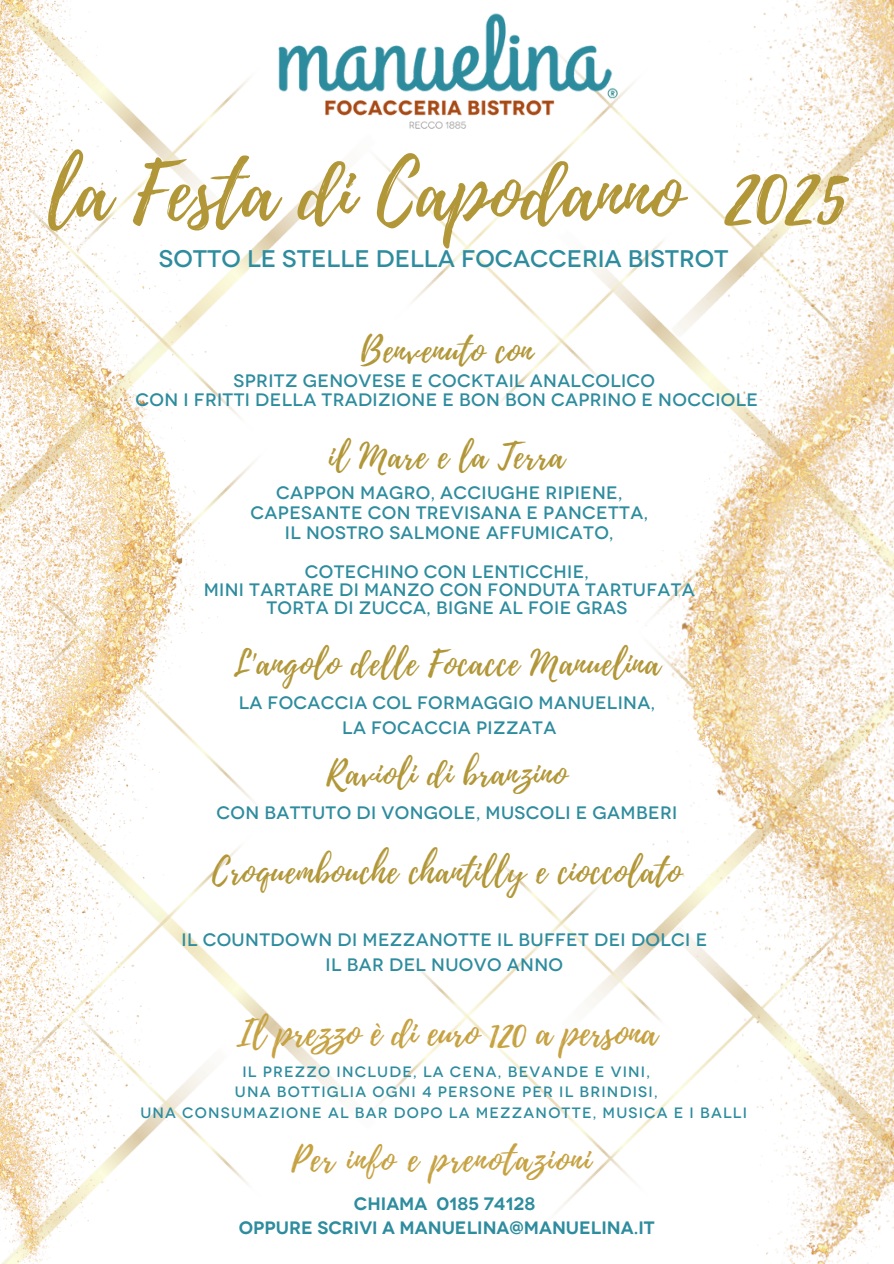
<style>
.page{position:relative;width:894px;height:1264px;background:#fff}
.page>*{position:absolute;margin:0;border:0;box-sizing:border-box;transform-origin:0 0}
.t1{font:79.05px "Playlist Script";color:#b29738}
.t2{font:36px "Playlist Script";color:#c6a242}
.t3{font:34.5px "Playlist Script";letter-spacing:.045em;color:#c6a242}
.t4{font:34.2px "Playlist Script";letter-spacing:.02em;color:#b29738}
.t5{font:500 24px "Novecentowide";color:#2d8c9e}
.t6{font:500 18px/19.8px "Novecentowide";letter-spacing:.02em;color:#2d8c9e;text-align:center}
.t7{font:600 18px/24.5px "Novecentowide";color:#2d8c9e;text-align:center}
.t8{font:500 15px "Novecentowide";letter-spacing:.08em;color:#2d8c9e}
</style>
<div class="page">
<img style="left:226px;top:77px;width:394px;height:1136px">
<img style="left:620px;top:0;width:273px;height:1263px">
<img style="left:251px;top:0;width:391px;height:259px">
<img style="left:0;top:0;width:226px;height:1263px">
<p class="t1" style="left:48px;top:136px;width:798px">la Festa di Capodanno 2025</p>
<p class="t5" style="left:159px;top:242px;width:571px">SOTTO LE STELLE DELLA FOCACCERIA BISTROT</p>
<h5 class="t4" style="left:360px;top:326px;width:174px">Benvenuto con</h5>
<h5 class="t6" style="left:136px;top:369px;width:623px;line-height:19px">SPRITZ GENOVESE E COCKTAIL ANALCOLICO<br>CON I FRITTI DELLA TRADIZIONE E BON BON CAPRINO E NOCCIOLE</h5>
<h4 class="t4" style="left:329px;top:432px;width:237px">il Mare e la Terra</h4>
<h4 class="t6" style="left:250px;top:481px;width:399px">CAPPON MAGRO, ACCIUGHE RIPIENE,<br>CAPESANTE CON TREVISANA E PANCETTA,<br>IL NOSTRO SALMONE AFFUMICATO,</h4>
<h5 class="t6" style="left:204px;top:560px;width:492px;line-height:18.1px">COTECHINO CON LENTICCHIE,<br>MINI TARTARE DI MANZO CON FONDUTA TARTUFATA<br>TORTA DI ZUCCA, BIGNE AL FOIE GRAS</h5>
<h5 class="t4" style="left:233px;top:639px;width:428px">L'angolo delle Focacce Manuelina</h5>
<h5 class="t6" style="left:239px;top:688px;width:417px;line-height:24.6px">LA FOCACCIA COL FORMAGGIO MANUELINA,<br>LA FOCACCIA PIZZATA</h5>
<h2 class="t4" style="left:326px;top:748px;width:241px">Ravioli di branzino</h2>
<h2 class="t6" style="left:216px;top:800px;width:462px">CON BATTUTO DI VONGOLE, MUSCOLI E GAMBERI</h2>
<h4 class="t4" style="left:212px;top:847px;width:470px">Croquembouche chantilly e cioccolato</h4>
<p class="t6" style="left:181px;top:925px;width:527px;line-height:24.8px">IL COUNTDOWN DI MEZZANOTTE IL BUFFET DEI DOLCI E<br>IL BAR DEL NUOVO ANNO</p>
<p class="t2" style="left:236px;top:1007px;width:422px">Il prezzo è di euro 120 a persona</p>
<p class="t8" style="left:242px;top:1061px;width:409px">IL PREZZO INCLUDE, LA CENA, BEVANDE E VINI,</p>
<p class="t8" style="left:235px;top:1081px;width:424px">UNA BOTTIGLIA OGNI 4 PERSONE PER IL BRINDISI,</p>
<h2 class="t8" style="left:140px;top:1101px;width:608px">UNA CONSUMAZIONE AL BAR DOPO LA MEZZANOTTE, MUSICA E I BALLI</h2>
<h4 class="t3" style="left:291px;top:1134px;width:301px">Per info e prenotazioni</h4>
<h3 class="t7" style="left:239px;top:1189px;width:417px">CHIAMA 0185 74128<br>OPPURE SCRIVI A MANUELINA@MANUELINA.IT</h3>
</div>
